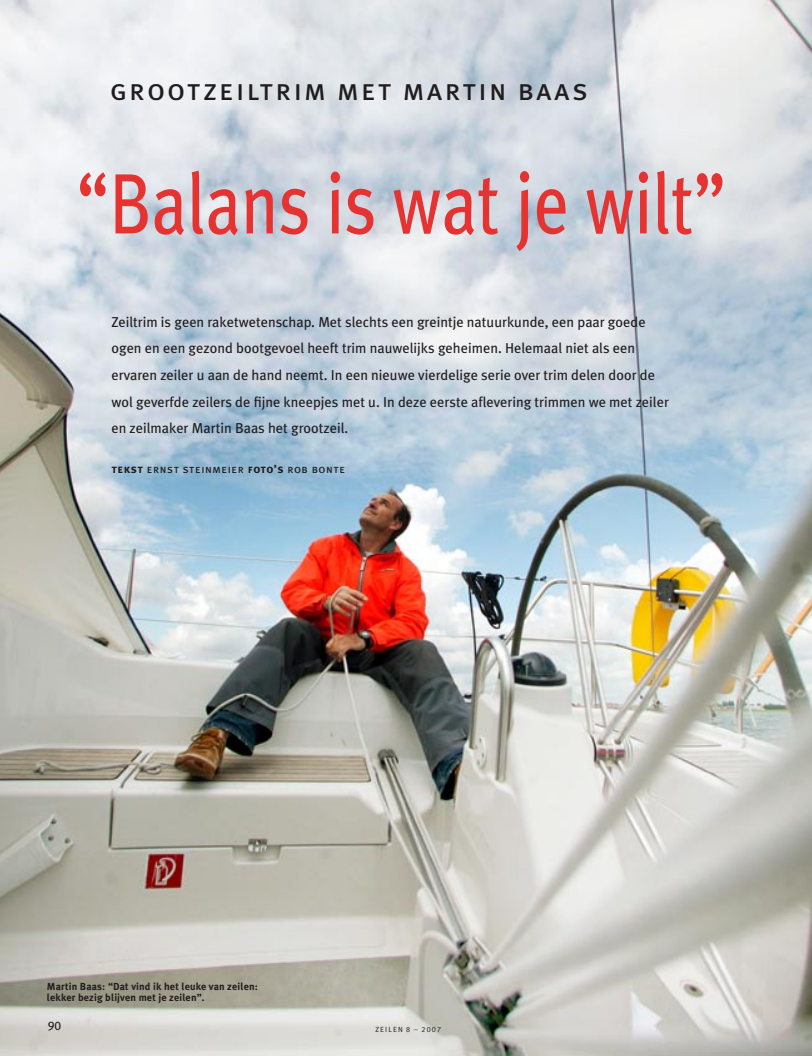
<style>
.page{position:relative;width:812px;height:1056px;background:#fff}
.page>*{position:absolute;margin:0;border:0;box-sizing:border-box;transform-origin:0 0}
._02_Kop{font:85.62px "Meta Plus";color:#e53332;scale:.82 1}
._01_Bovenkop{font:30px "Meta Plus Book Caps";letter-spacing:.075em;color:#201d1f}
._04_Intro{font:14.38px/26.6px "Meta Plus";color:#201d1f}
.t1{font:12.5px "Meta Plus Book Caps";color:#201d1f}
._05_Credit{font:11.62px "Meta Plus Book Caps";letter-spacing:.05em;color:#201d1f}
._15_Bijschrift{font:700 10.25px/11.2px "Meta Plus";letter-spacing:.015em;color:#201d1f}
.t2{font:7.5px "Meta Caps";letter-spacing:.15em;color:#201d1f}
.s1{font-family:"Meta Plus Bold Caps"}
</style>
<div class="page">
<img style="left:0;top:0;width:811px;height:1056px">
<p class="_01_Bovenkop" style="left:110px;top:72px;width:479px">grootzeiltrim met martin baas</p>
<p class="_02_Kop" style="left:77px;top:154px;width:793px">“Balans is wat je wilt”</p>
<p class="_04_Intro" style="left:111px;top:308px;width:535px">Zeiltrim is geen raketwetenschap. Met slechts een greintje natuurkunde, een paar goede ogen en een gezond bootgevoel heeft trim nauwelijks geheimen. Helemaal niet als een</p>
<p class="_04_Intro" style="left:111px;top:361px;width:559px">ervaren zeiler u aan de hand neemt. In een nieuwe vierdelige serie over trim delen door de wol geverfde zeilers de fijne kneepjes met u. In deze eerste aflevering trimmen we met zeiler en zeilmaker Martin Baas het grootzeil.</p>
<p class="_05_Credit" style="left:111px;top:462px;width:235px"><span class="s1">tekst</span> ernst steinmeier <span class="s1">foto’s</span> rob bonte</p>
<p class="_15_Bijschrift" style="left:47px;top:980px;width:212px">Martin Baas: “Dat vind ik het leuke van zeilen: lekker bezig blijven met je zeilen”.</p>
<p class="t1" style="left:48px;top:1018px;width:15px">90</p>
<p class="t2" style="left:375px;top:1025px;width:67px">ZEILEN 8 – 2007</p>
</div>
